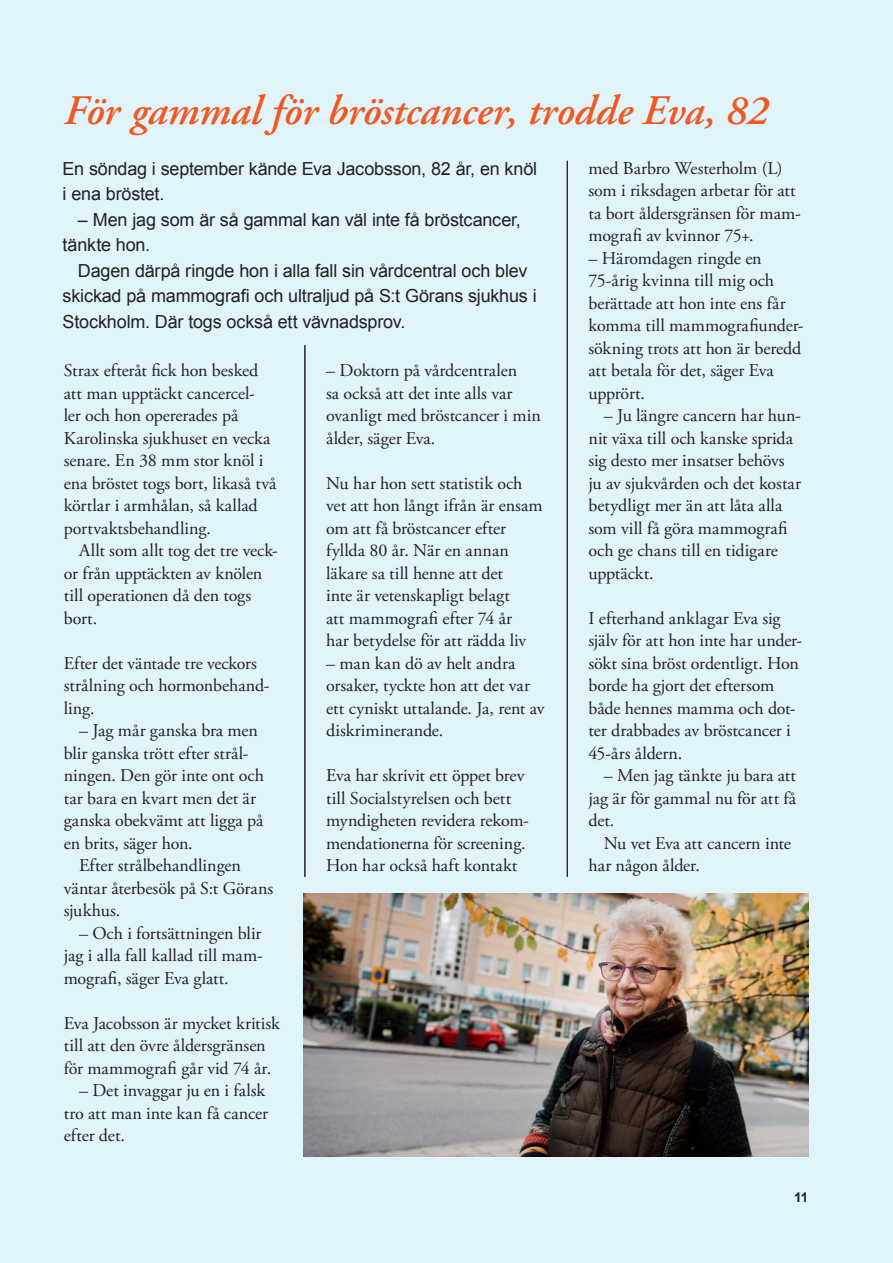
<style>
.page{position:relative;width:893px;height:1263px;background:#e1f4fc}
.page>*{position:absolute;margin:0;border:0;box-sizing:border-box;transform-origin:0 0}
.Citat{font:italic 600 42px "Adobe Garamond Pro";letter-spacing:-.005em;color:#f15921}
.Brödtext{font:18px/22.5px "Adobe Garamond Pro";letter-spacing:-.005em;color:#231f20}
.Brödtext_indrag{font:18px/22.5px "Adobe Garamond Pro";letter-spacing:-.005em;color:#231f20}
.Brödtext_indrag-2{font:18px/25.5px "Arial";letter-spacing:-.01em;color:#231f20}
.Brödtext-2{font:18px/25.5px "Arial";letter-spacing:-.01em;color:#231f20}
.t1{font:700 13.5px "Arial";color:#231f20}
</style>
<div class="page">
<hr style="left:305px;top:345px;width:1px;height:532px;background:#231f20">
<hr style="left:567px;top:161px;width:1px;height:716px;background:#231f20">
<img style="left:304px;top:894px;width:504px;height:263px">
<p class="Citat" style="left:64px;top:87px;width:706px">För gammal för bröstcancer, trodde Eva, 82</p>
<p class="Brödtext-2" style="left:63px;top:156px;width:476px">En söndag i september kände Eva Jacobsson, 82 år, en knöl i ena bröstet.</p>
<p class="Brödtext_indrag-2" style="left:63px;top:207px;width:460px;text-indent:15px">– Men jag som är så gammal kan väl inte få bröstcancer, tänkte hon.</p>
<p class="Brödtext_indrag-2" style="left:63px;top:258px;width:475px;text-indent:15px">Dagen därpå ringde hon i alla fall sin vårdcentral och blev skickad på mammografi och ultraljud på S:t Görans sjukhus i<br>Stockholm. Där togs också ett vävnadsprov.</p>
<p class="Brödtext" style="left:588px;top:157px;width:214px">med Barbro Westerholm (L) som i riksdagen arbetar för att ta bort åldersgränsen för mam&shy;mografi av kvinnor 75+.</p>
<p class="Brödtext" style="left:588px;top:247px;width:216px">– Häromdagen ringde en<br>75-årig kvinna till mig och berättade att hon inte ens får komma till mammografiunder&shy;sökning trots att hon är beredd att betala för det, säger Eva upprört.</p>
<p class="Brödtext_indrag" style="left:588px;top:405px;width:214px;text-indent:15px">– Ju längre cancern har hun&shy;nit växa till och kanske sprida sig desto mer insatser behövs ju av sjukvården och det kostar betydligt mer än att låta alla som vill få göra mammografi och ge chans till en tidigare upptäckt.</p>
<p class="Brödtext" style="left:588px;top:607px;width:215px">I efterhand anklagar Eva sig själv för att hon inte har under&shy;sökt sina bröst ordentligt. Hon borde ha gjort det eftersom både hennes mamma och dot&shy;ter drabbades av bröstcancer i<br>45-års åldern.</p>
<p class="Brödtext_indrag" style="left:588px;top:765px;width:209px;text-align:justify;text-indent:15px">– Men jag tänkte ju bara att jag är för gammal nu för att få det.</p>
<p class="Brödtext_indrag" style="left:588px;top:832px;width:204px;text-indent:15px">Nu vet Eva att cancern inte har någon ålder.</p>
<p class="Brödtext" style="left:64px;top:360px;width:214px">Strax efteråt fick hon besked att man upptäckt cancercel&shy;ler och hon opererades på<br>Karolinska sjukhuset en vecka senare. En 38 mm stor knöl i ena bröstet togs bort, likaså två körtlar i armhålan, så kallad portvaktsbehandling.</p>
<p class="Brödtext_indrag" style="left:64px;top:540px;width:216px;text-indent:15px">Allt som allt tog det tre veck&shy;or från upptäckten av knölen till operationen då den togs bort.</p>
<p class="Brödtext" style="left:64px;top:652px;width:207px">Efter det väntade tre veckors strålning och hormonbehand&shy;ling.</p>
<p class="Brödtext_indrag" style="left:64px;top:720px;width:202px;text-indent:15px">– Jag mår ganska bra men blir ganska trött efter strål&shy;ningen. Den gör inte ont och tar bara en kvart men det är ganska obekvämt att ligga på en brits, säger hon.</p>
<p class="Brödtext_indrag" style="left:64px;top:855px;width:211px;text-indent:15px">Efter strålbehandlingen väntar återbesök på S:t Görans sjukhus.</p>
<p class="Brödtext_indrag" style="left:64px;top:922px;width:201px;text-align:justify;text-indent:15px">– Och i fortsättningen blir jag i alla fall kallad till mam&shy;mografi, säger Eva glatt.</p>
<p class="Brödtext" style="left:64px;top:1012px;width:217px">Eva Jacobsson är mycket kritisk till att den övre åldersgränsen för mammografi går vid 74 år.</p>
<p class="Brödtext_indrag" style="left:64px;top:1080px;width:206px;text-indent:15px">– Det invaggar ju en i falsk tro att man inte kan få cancer efter det.</p>
<p class="Brödtext" style="left:326px;top:360px;width:216px">– Doktorn på vårdcentralen<br>sa också att det inte alls var ovanligt med bröstcancer i min ålder, säger Eva.</p>
<p class="Brödtext" style="left:326px;top:472px;width:218px">Nu har hon sett statistik och vet att hon långt ifrån är ensam om att få bröstcancer efter fyllda 80 år. När en annan läkare sa till henne att det<br>inte är vetenskapligt belagt<br>att mammografi efter 74 år<br>har betydelse för att rädda liv</p>
<p class="Brödtext" style="left:326px;top:652px;width:220px">– man kan dö av helt andra orsaker, tyckte hon att det var ett cyniskt uttalande. Ja, rent av diskriminerande.</p>
<p class="Brödtext" style="left:326px;top:765px;width:204px">Eva har skrivit ett öppet brev till Socialstyrelsen och bett myndigheten revidera rekom&shy;mendationerna för screening.<br>Hon har också haft kontakt</p>
<p class="t1" style="left:794px;top:1189px;width:16px">11</p>
</div>
